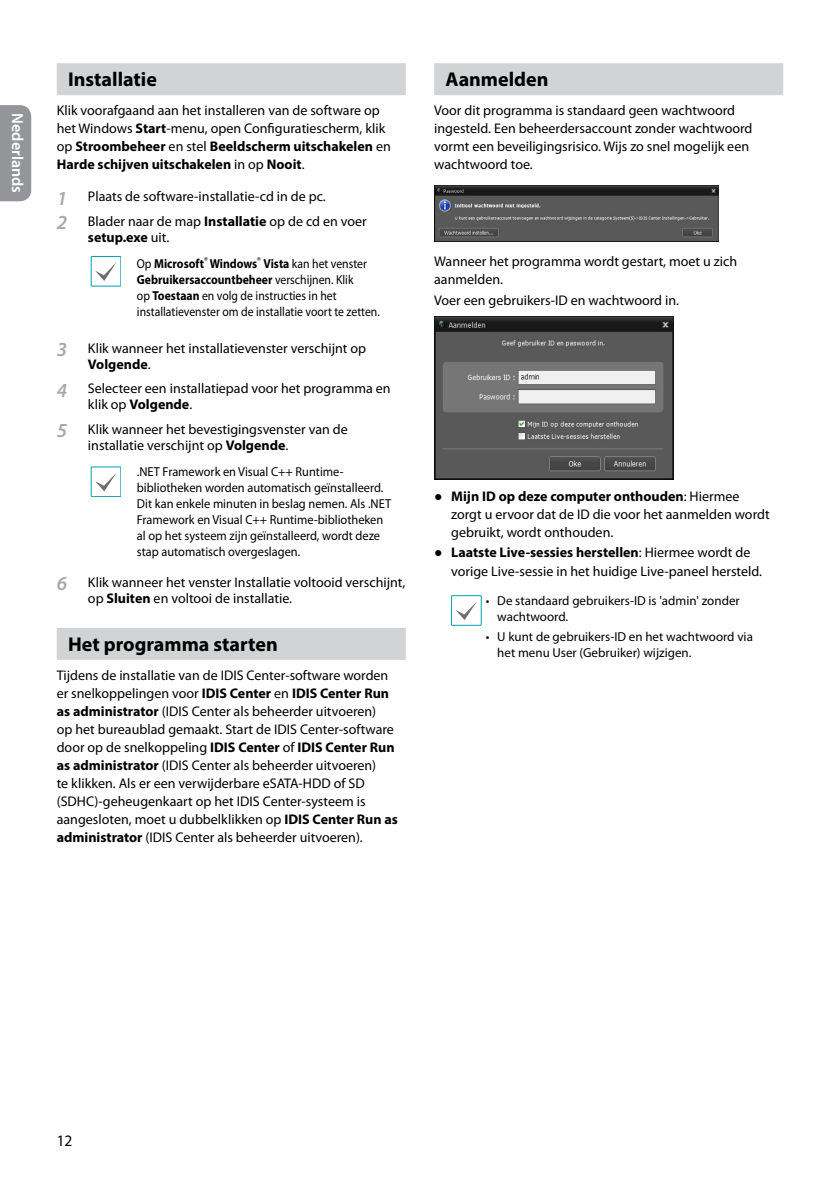
<style>
.page{position:relative;width:840px;height:1191px;background:#fff}
.page>*{position:absolute;margin:0;border:0;box-sizing:border-box;transform-origin:0 0}
.t1{font:700 20px "Myriad Pro";color:#000}
.t2{font:600 16px "Myriad Pro";color:#fff}
.t3{font:16px "Myriad Pro";color:#000;scale:.96 1}
.t4{font:14px/18px "Myriad Pro";color:#000}
.t5{font:700 14px "Myriad Pro";color:#000}
.t6{font:13px/16px "Myriad Pro";color:#000;scale:.95 1}
.t7{font:13px/16px "Myriad Pro";color:#000;scale:.9 1}
.t8{font:13px/16px "Myriad Pro";color:#000}
.s1{font-weight:700}
.s2{font-weight:600;font-style:italic;font-size:20px;color:#a7a9ac}
.s3{font-weight:400}
.s4{font-family:"Arial"}
</style>
<div class="page">
<div style="left:0;top:105px;width:31px;height:96px;background:#939598"></div>
<div style="left:57px;top:63px;width:348px;height:32px;background:#d1d3d4"></div>
<div style="left:57px;top:628px;width:348px;height:32px;background:#d1d3d4"></div>
<div style="left:91px;top:256px;width:30px;height:30px;border:1px solid #00a0af"></div>
<svg style="left:95px;top:263px;width:21px;height:18px"></svg>
<div style="left:91px;top:466px;width:30px;height:31px;border:1px solid #00a0af"></div>
<svg style="left:95px;top:473px;width:21px;height:18px"></svg>
<div style="left:434px;top:63px;width:348px;height:32px;background:#d1d3d4"></div>
<img style="left:434px;top:186px;width:284px;height:56px">
<img style="left:434px;top:316px;width:239px;height:163px">
<div style="left:451px;top:595px;width:30px;height:31px;border:1px solid #00a0af"></div>
<svg style="left:456px;top:602px;width:20px;height:18px"></svg>
<p class="t2" style="left:28px;top:113px;width:81px;rotate:90deg">Nederlands</p>
<h1 class="t1" style="left:68px;top:66px;width:90px">Installatie</h1>
<p class="t4" style="left:57px;top:101px;width:335px">Klik voorafgaand aan het installeren van de software op het Windows <span class="s1">Start</span>-menu, open Configuratiescherm, klik op <span class="s1">Stroombeheer</span> en stel <span class="s1">Beeldscherm uitschakelen</span> en <span class="s1">Harde schijven uitschakelen</span> in op <span class="s1">Nooit</span>.</p>
<p class="t4" style="left:57px;top:184px;width:311px;line-height:24.6px"><span class="s2">1</span> Plaats de software-installatie-cd in de pc.<br><span class="s2">2</span> Blader naar de map <span class="s1">Installatie</span> op de cd en voer</p>
<p class="t5" style="left:88px;top:228px;width:83px">setup.exe <span class="s3">uit.</span></p>
<p class="t7" style="left:137px;top:256px;width:271px">Op <span class="s1">Microsoft</span><sup>®</sup> <span class="s1">Windows</span><sup>®</sup> <span class="s1">Vista</span> kan het venster <span class="s1">Gebruikersaccountbeheer</span> verschijnen. Klik<br>op <span class="s1">Toestaan</span> en volg de instructies in het installatievenster om de installatie voort te zetten.</p>
<p class="t4" style="left:88px;top:340px;width:279px;line-height:16px;text-indent:-31px"><span class="s2">3</span> Klik wanneer het installatievenster verschijnt op<br><span class="s1">Volgende</span>.</p>
<p class="t4" style="left:88px;top:380px;width:304px;line-height:16px;text-indent:-31px"><span class="s2">4</span> Selecteer een installatiepad voor het programma en klik op <span class="s1">Volgende</span>.</p>
<p class="t4" style="left:88px;top:421px;width:261px;line-height:16px;text-indent:-31px"><span class="s2">5</span> Klik wanneer het bevestigingsvenster van de installatie verschijnt op <span class="s1">Volgende</span>.</p>
<p class="t6" style="left:137px;top:463px;width:269px">.NET Framework en Visual C++ Runtime&shy;bibliotheken worden automatisch geïnstalleerd.<br>Dit kan enkele minuten in beslag nemen. Als .NET Framework en Visual C++ Runtime-bibliotheken al op het systeem zijn geïnstalleerd, wordt deze stap automatisch overgeslagen.</p>
<p class="t4" style="left:88px;top:574px;width:319px;line-height:16px;text-indent:-31px"><span class="s2">6</span> Klik wanneer het venster Installatie voltooid verschijnt, op <span class="s1">Sluiten</span> en voltooi de installatie.</p>
<h1 class="t1" style="left:68px;top:630px;width:211px">Het programma starten</h1>
<p class="t4" style="left:57px;top:666px;width:342px">Tijdens de installatie van de IDIS Center-software worden er snelkoppelingen voor <span class="s1">IDIS Center</span> en <span class="s1">IDIS Center Run as administrator</span> (IDIS Center als beheerder uitvoeren)<br>op het bureaublad gemaakt. Start de IDIS Center-software door op de snelkoppeling <span class="s1">IDIS Center</span> of <span class="s1">IDIS Center Run as administrator</span> (IDIS Center als beheerder uitvoeren)<br>te klikken. Als er een verwijderbare eSATA-HDD of SD (SDHC)-geheugenkaart op het IDIS Center-systeem is aangesloten, moet u dubbelklikken op <span class="s1">IDIS Center Run as administrator</span> (IDIS Center als beheerder uitvoeren).</p>
<h1 class="t1" style="left:445px;top:66px;width:104px">Aanmelden</h1>
<p class="t4" style="left:434px;top:101px;width:320px">Voor dit programma is standaard geen wachtwoord ingesteld. Een beheerdersaccount zonder wachtwoord vormt een beveiligingsrisico. Wijs zo snel mogelijk een wachtwoord toe.</p>
<p class="t4" style="left:434px;top:252px;width:304px">Wanneer het programma wordt gestart, moet u zich aanmelden.</p>
<p class="t4" style="left:434px;top:291px;width:246px">Voer een gebruikers-ID en wachtwoord in.</p>
<p class="t4" style="left:451px;top:487px;width:320px;text-indent:-17px"><span class="s4">●</span> <span class="s1">Mijn ID op deze computer onthouden</span>: Hiermee zorgt u ervoor dat de ID die voor het aanmelden wordt gebruikt, wordt onthouden.</p>
<p class="t4" style="left:451px;top:543px;width:312px;text-indent:-17px"><span class="s4">●</span> <span class="s1">Laatste Live-sessies herstellen</span>: Hiermee wordt de vorige Live-sessie in het huidige Live-paneel hersteld.</p>
<p class="t8" style="left:497px;top:592px;width:244px;text-indent:-11px">• De standaard gebruikers-ID is 'admin' zonder wachtwoord.</p>
<p class="t8" style="left:497px;top:628px;width:257px;text-indent:-11px">• U kunt de gebruikers-ID en het wachtwoord via het menu User (Gebruiker) wijzigen.</p>
<p class="t3" style="left:57px;top:1131px;width:18px">12</p>
</div>
